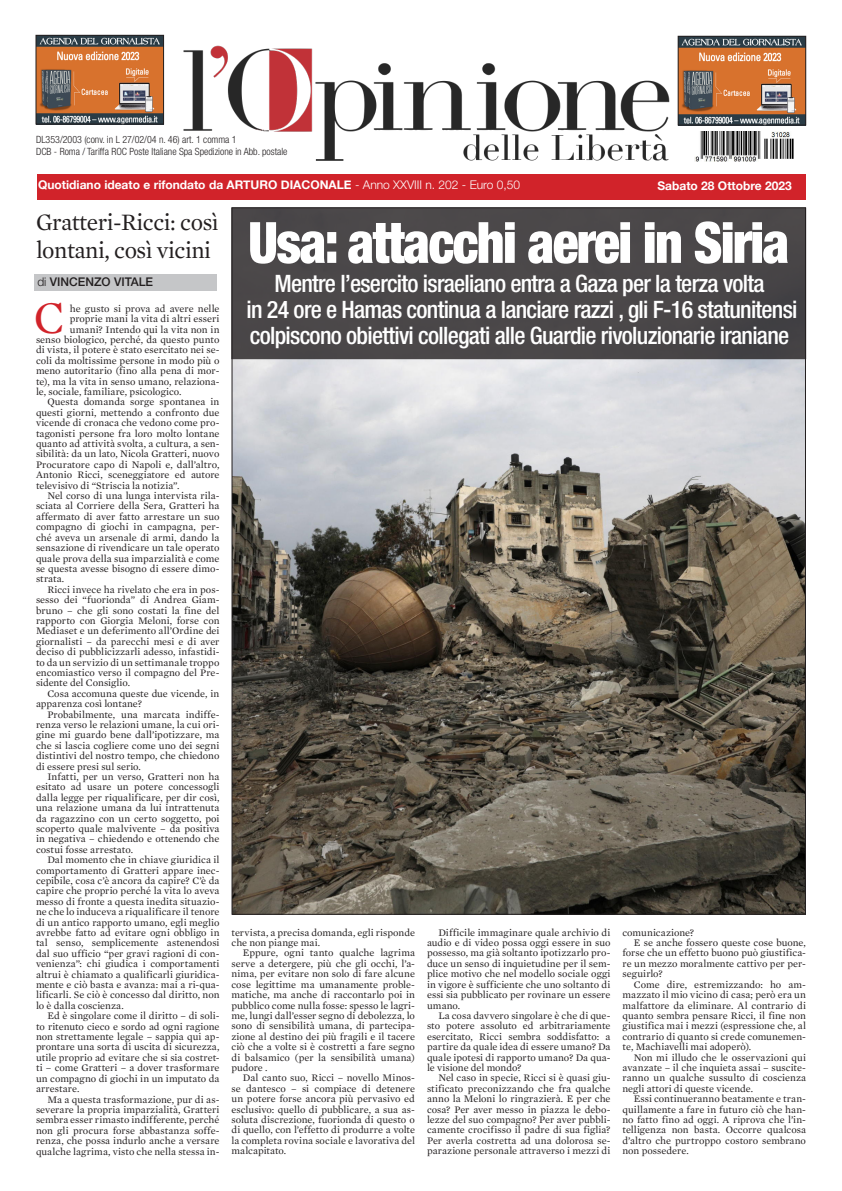
<style>
.page{position:relative;width:842px;height:1191px;background:#fff}
.page>*{position:absolute;margin:0;border:0;box-sizing:border-box;transform-origin:0 0}
.t1{font:900 condensed 57px "Helvetica Neue LT Std";letter-spacing:-.03em;color:#fff;scale:.94 1}
.t2{font:46.2px "Mercury Text G1";color:#d1232a}
.t3{font:500 condensed 24px/26px "Helvetica Neue LT Std";letter-spacing:-.03em;color:#fff}
.t4{font:24px/28px "Mercury Text G1";letter-spacing:-.02em;color:#231f20}
.t5{font:700 12px "Helvetica Neue";color:#fff}
.t6{font:500 12px "Helvetica Neue";color:#231f20}
.t7{font:10.2px/10.4px "Mercury Text G1";color:#231f20;text-align:justify}
.t8{font:300 condensed 10px "Helvetica Neue LT Std";color:#231f20}
.s1{font-weight:300}
</style>
<div class="page">
<img style="left:38px;top:37px;width:124px;height:85px">
<div style="left:36px;top:35px;width:128px;height:89px;border:1px solid #231f20"></div>
<img style="left:183px;top:45px;width:487px;height:116px">
<div style="left:36px;top:174px;width:769px;height:25px;background:#d1232a"></div>
<div style="left:34px;top:274px;width:183px;height:16px;background:#c5c6c8"></div>
<img style="left:694px;top:132px;width:100px;height:30px">
<img style="left:680px;top:38px;width:124px;height:85px">
<div style="left:678px;top:36px;width:128px;height:89px;border:1px solid #231f20"></div>
<img style="left:233px;top:359px;width:571px;height:553px">
<div style="left:232px;top:208px;width:574px;height:151px;background:#4b4749"></div>
<div style="left:231px;top:207px;width:575px;height:152px;border:1px solid #231f20"></div>
<p class="t8" style="left:36px;top:134px;width:202px">DL353/2003 (conv. in L 27/02/04 n. 46) art. 1 comma 1</p>
<p class="t8" style="left:36px;top:146px;width:253px">DCB - Roma / Tariffa ROC Poste Italiane Spa Spedizione in Abb. postale</p>
<p class="t5" style="left:38px;top:177px;width:484px">Quotidiano ideato e rifondato da ARTURO DIACONALE <span class="s1">- Anno XXVIII n. 202 - Euro 0,50</span></p>
<p class="t5" style="left:657px;top:178px;width:136px">Sabato 28 Ottobre 2023</p>
<p class="t4" style="left:36px;top:208px;width:184px">Gratteri-Ricci: così lontani, così vicini</p>
<p class="t6" style="left:37px;top:275px;width:117px"><span class="s1">di</span> VINCENZO VITALE</p>
<p class="t3" style="left:274px;top:270px;width:492px">Mentre l’esercito israeliano entra a Gaza per la terza volta</p>
<p class="t3" style="left:246px;top:296px;width:553px">in 24 ore e Hamas continua a lanciare razzi , gli F-16 statunitensi colpiscono obiettivi collegati alle Guardie rivoluzionarie iraniane</p>
<p class="t1" style="left:248px;top:207px;width:577px">Usa: attacchi aerei in Siria</p>
<p class="t2" style="left:34px;top:290px;width:33px">C</p>
<p class="t7" style="left:70px;top:303px;width:151px">he gusto si prova ad avere nelle</p>
<p class="t7" style="left:70px;top:314px;width:151px">proprie mani la vita di altri esseri</p>
<p class="t7" style="left:70px;top:324px;width:151px">umani? Intendo qui la vita non in</p>
<p class="t7" style="left:36px;top:334px;width:185px">senso biologico, perché, da questo punto</p>
<p class="t7" style="left:36px;top:345px;width:185px">di vista, il potere è stato esercitato nei se-</p>
<p class="t7" style="left:36px;top:355px;width:185px">coli da moltissime persone in modo più o</p>
<p class="t7" style="left:36px;top:366px;width:185px">meno autoritario (fino alla pena di mor-</p>
<p class="t7" style="left:36px;top:376px;width:185px">te), ma la vita in senso umano, relaziona-</p>
<p class="t7" style="left:36px;top:386px;width:147px">le, sociale, familiare, psicologico.</p>
<p class="t7" style="left:36px;top:397px;width:185px;text-indent:11px">Questa domanda sorge spontanea in questi giorni, mettendo a confronto due vicende di cronaca che vedono come pro&shy;tagonisti persone fra loro molto lontane quanto ad attività svolta, a cultura, a sen&shy;sibilità: da un lato, Nicola Gratteri, nuovo Procuratore capo di Napoli e, dall’altro, Antonio Ricci, sceneggiatore ed autore televisivo di “Striscia la notizia”.</p>
<p class="t7" style="left:36px;top:490px;width:185px;text-indent:11px">Nel corso di una lunga intervista rila&shy;sciata al Corriere della Sera, Gratteri ha affermato di aver fatto arrestare un suo compagno di giochi in campagna, per&shy;ché aveva un arsenale di armi, dando la sensazione di rivendicare un tale operato quale prova della sua imparzialità e come se questa avesse bisogno di essere dimo&shy;strata.</p>
<p class="t7" style="left:36px;top:584px;width:185px;text-indent:11px">Ricci invece ha rivelato che era in pos&shy;sesso dei “fuorionda” di Andrea Giam&shy;bruno – che gli sono costati la fine del rapporto con Giorgia Meloni, forse con Mediaset e un deferimento all’Ordine dei giornalisti – da parecchi mesi e di aver deciso di pubblicizzarli adesso, infastidi&shy;to da un servizio di un settimanale troppo encomiastico verso il compagno del Pre&shy;sidente del Consiglio.</p>
<p class="t7" style="left:36px;top:688px;width:185px;text-indent:11px">Cosa accomuna queste due vicende, in apparenza così lontane?</p>
<p class="t7" style="left:36px;top:709px;width:185px;text-indent:11px">Probabilmente, una marcata indiffe&shy;renza verso le relazioni umane, la cui ori&shy;gine mi guardo bene dall’ipotizzare, ma che si lascia cogliere come uno dei segni distintivi del nostro tempo, che chiedono di essere presi sul serio.</p>
<p class="t7" style="left:36px;top:771px;width:185px;text-indent:11px">Infatti, per un verso, Gratteri non ha esitato ad usare un potere concessogli dalla legge per riqualificare, per dir così, una relazione umana da lui intrattenuta da ragazzino con un certo soggetto, poi scoperto quale malvivente – da positiva in negativa – chiedendo e ottenendo che costui fosse arrestato.</p>
<p class="t7" style="left:36px;top:854px;width:185px;text-indent:11px">Dal momento che in chiave giuridica il comportamento di Gratteri appare inec&shy;cepibile, cosa c’è ancora da capire? C’è da capire che proprio perché la vita lo aveva messo di fronte a questa inedita situazio&shy;ne che lo induceva a riqualificare il tenore di un antico rapporto umano, egli meglio avrebbe fatto ad evitare ogni obbligo in tal senso, semplicemente astenendosi dal suo ufficio “per gravi ragioni di con&shy;venienza”: chi giudica i comportamenti altrui è chiamato a qualificarli giuridica&shy;mente e ciò basta e avanza: mai a ri-qua&shy;lificarli. Se ciò è concesso dal diritto, non lo è dalla coscienza.</p>
<p class="t7" style="left:36px;top:1010px;width:185px;text-indent:11px">Ed è singolare come il diritto – di soli&shy;to ritenuto cieco e sordo ad ogni ragione non strettamente legale – sappia qui ap&shy;prontare una sorta di uscita di sicurezza, utile proprio ad evitare che si sia costret&shy;ti – come Gratteri – a dover trasformare un compagno di giochi in un imputato da arrestare.</p>
<p class="t7" style="left:36px;top:1094px;width:185px;text-indent:11px">Ma a questa trasformazione, pur di as&shy;severare la propria imparzialità, Gratteri sembra esser rimasto indifferente, perché non gli procura forse abbastanza soffe&shy;renza, che possa indurlo anche a versare qualche lagrima, visto che nella stessa in-</p>
<p class="t7" style="left:231px;top:927px;width:185px">tervista, a precisa domanda, egli risponde che non piange mai.</p>
<p class="t7" style="left:231px;top:948px;width:185px;text-indent:11px">Eppure, ogni tanto qualche lagrima serve a detergere, più che gli occhi, l’a&shy;nima, per evitare non solo di fare alcune cose legittime ma umanamente proble&shy;matiche, ma anche di raccontarlo poi in pubblico come nulla fosse: spesso le lagri&shy;me, lungi dall’esser segno di debolezza, lo sono di sensibilità umana, di partecipa&shy;zione al destino dei più fragili e il tacere ciò che a volte si è costretti a fare segno di balsamico (per la sensibilità umana) pudore .</p>
<p class="t7" style="left:231px;top:1072px;width:185px;text-indent:11px">Dal canto suo, Ricci – novello Minos&shy;se dantesco – si compiace di detenere un potere forse ancora più pervasivo ed esclusivo: quello di pubblicare, a sua as&shy;soluta discrezione, fuorionda di questo o di quello, con l’effetto di produrre a volte la completa rovina sociale e lavorativa del malcapitato.</p>
<p class="t7" style="left:427px;top:927px;width:185px;text-indent:11px">Difficile immaginare quale archivio di audio e di video possa oggi essere in suo possesso, ma già soltanto ipotizzarlo pro&shy;duce un senso di inquietudine per il sem&shy;plice motivo che nel modello sociale oggi in vigore è sufficiente che uno soltanto di essi sia pubblicato per rovinare un essere umano.</p>
<p class="t7" style="left:427px;top:1010px;width:185px;text-indent:11px">La cosa davvero singolare è che di que&shy;sto potere assoluto ed arbitrariamente esercitato, Ricci sembra soddisfatto: a partire da quale idea di essere umano? Da quale ipotesi di rapporto umano? Da qua&shy;le visione del mondo?</p>
<p class="t7" style="left:427px;top:1072px;width:185px;text-indent:11px">Nel caso in specie, Ricci si è quasi giu&shy;stificato preconizzando che fra qualche anno la Meloni lo ringrazierà. E per che cosa? Per aver messo in piazza le debo&shy;lezze del suo compagno? Per aver pubbli&shy;camente crocifisso il padre di sua figlia?<br>Per averla costretta ad una dolorosa se&shy;parazione personale attraverso i mezzi di</p>
<p class="t7" style="left:622px;top:927px;width:73px">comunicazione?</p>
<p class="t7" style="left:622px;top:937px;width:185px;text-indent:11px">E se anche fossero queste cose buone, forse che un effetto buono può giustifica&shy;re un mezzo moralmente cattivo per per&shy;seguirlo?</p>
<p class="t7" style="left:622px;top:979px;width:185px;text-indent:11px">Come dire, estremizzando: ho am&shy;mazzato il mio vicino di casa; però era un malfattore da eliminare. Al contrario di quanto sembra pensare Ricci, il fine non giustifica mai i mezzi (espressione che, al contrario di quanto si crede comunemen&shy;te, Machiavelli mai adoperò).</p>
<p class="t7" style="left:622px;top:1052px;width:185px;text-indent:11px">Non mi illudo che le osservazioni qui avanzate – il che inquieta assai – suscite&shy;ranno un qualche sussulto di coscienza negli attori di queste vicende.</p>
<p class="t7" style="left:622px;top:1093px;width:185px;text-indent:11px">Essi continueranno beatamente e tran&shy;quillamente a fare in futuro ciò che han&shy;no fatto fino ad oggi. A riprova che l’in&shy;telligenza non basta. Occorre qualcosa d’altro che purtroppo costoro sembrano non possedere.</p>
</div>
